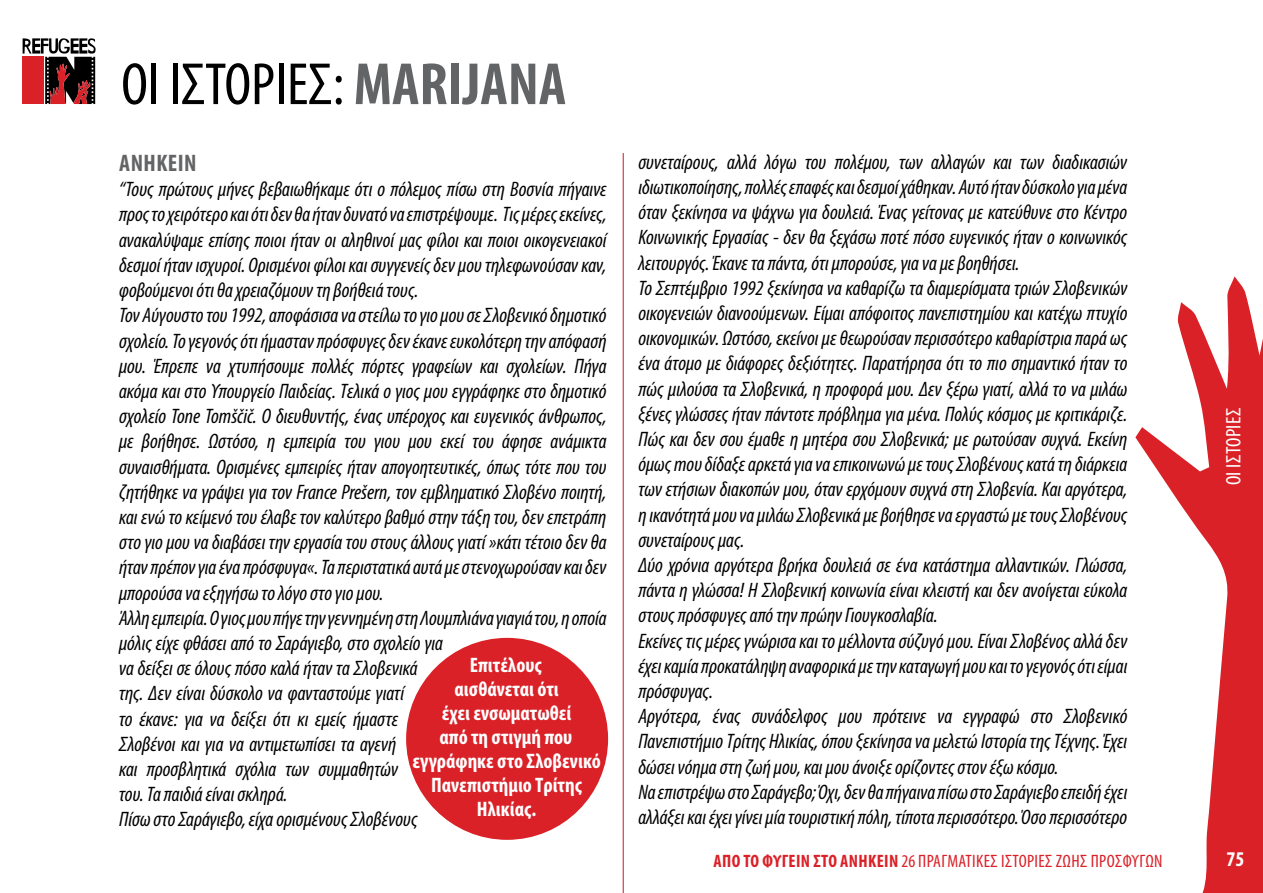
<style>
.page{position:relative;width:1263px;height:893px;background:#fff}
.page>*{position:absolute;margin:0;border:0;box-sizing:border-box;transform-origin:0 0}
.t1{font:condensed 60px "Myriad Pro";color:#000}
.t2{font:700 condensed 24px "Myriad Pro";letter-spacing:.02em;color:#636466}
.t3{font:italic condensed 21px/25.2px "Myriad Pro";color:#000}
.t4{font:700 condensed 21px/24px "Myriad Pro";color:#fff;text-align:center}
.t5{font:condensed 21px "Myriad Pro";letter-spacing:.02em;color:#fff}
.t6{font:condensed 18px "Myriad Pro";letter-spacing:.02em;color:#da2128}
.s1{font-weight:700;color:#636466}
.s2{font-weight:700}
</style>
<div class="page">
<svg style="left:1135px;top:276px;width:128px;height:617px"></svg>
<svg style="left:23px;top:38px;width:73px;height:66px"></svg>
<div style="left:22px;top:57px;width:21px;height:47px;background:#da2128"></div>
<hr style="left:623px;top:153px;width:1px;height:740px;background:#da2128">
<div style="left:406px;top:638px;width:202px;height:202px;background:#da2128;border-radius:50%"></div>
<h1 class="t1" style="left:121px;top:48px;width:447px">ΟΙ ΙΣΤΟΡΙΕΣ: <span class="s1">MARIJANA</span></h1>
<p class="t2" style="left:119px;top:148px;width:79px">ANHKEIN</p>
<p class="t3" style="left:119px;top:176px;width:489px">“Τους πρώτους μήνες βεβαιωθήκαμε ότι ο πόλεμος πίσω στη Βοσνία πήγαινε προς το χειρότερο και ότι δεν θα ήταν δυνατό να επιστρέψουμε. Τις μέρες εκείνες, ανακαλύψαμε επίσης ποιοι ήταν οι αληθινοί μας φίλοι και ποιοι οικογενειακοί δεσμοί ήταν ισχυροί. Ορισμένοι φίλοι και συγγενείς δεν μου τηλεφωνούσαν καν, φοβούμενοι ότι θα χρειαζόμουν τη βοήθειά τους.<br>Τον Αύγουστο του 1992, αποφάσισα να στείλω το γιο μου σε Σλοβενικό δημοτικό σχολείο. Το γεγονός ότι ήμασταν πρόσφυγες δεν έκανε ευκολότερη την απόφασή μου. Έπρεπε να χτυπήσουμε πολλές πόρτες γραφείων και σχολείων. Πήγα ακόμα και στο Υπουργείο Παιδείας. Τελικά ο γιος μου εγγράφηκε στο δημοτικό σχολείο Tone Tomščič. Ο διευθυντής, ένας υπέροχος και ευγενικός άνθρωπος, με βοήθησε. Ωστόσο, η εμπειρία του γιου μου εκεί του άφησε ανάμικτα συναισθήματα. Ορισμένες εμπειρίες ήταν απογοητευτικές, όπως τότε που του ζητήθηκε να γράψει για τον France Prešern, τον εμβληματικό Σλοβένο ποιητή, και ενώ το κείμενό του έλαβε τον καλύτερο βαθμό στην τάξη του, δεν επετράπη στο γιο μου να διαβάσει την εργασία του στους άλλους γιατί »κάτι τέτοιο δεν θα ήταν πρέπον για ένα πρόσφυγα«. Τα περιστατικά αυτά με στενοχωρούσαν και δεν μπορούσα να εξηγήσω το λόγο στο γιο μου.<br>Άλλη εμπειρία. Ο γιος μου πήγε την γεννημένη στη Λουμπλιάνα γιαγιά του, η οποία μόλις είχε φθάσει από το Σαράγιεβο, στο σχολείο για<br>να δείξει σε όλους πόσο καλά ήταν τα Σλοβενικά<br>της. Δεν είναι δύσκολο να φανταστούμε γιατί<br>το έκανε: για να δείξει ότι κι εμείς ήμαστε<br>Σλοβένοι και για να αντιμετωπίσει τα αγενή<br>και προσβλητικά σχόλια των συμμαθητών<br>του. Τα παιδιά είναι σκληρά.<br>Πίσω στο Σαράγιεβο, είχα ορισμένους Σλοβένους</p>
<p class="t4" style="left:412px;top:652px;width:190px">Επιτέλους<br>αισθάνεται ότι<br>έχει ενσωματωθεί<br>από τη στιγμή που εγγράφηκε στο Σλοβενικό<br>Πανεπιστήμιο Τρίτης<br>Ηλικίας.</p>
<p class="t3" style="left:638px;top:149px;width:491px">συνεταίρους, αλλά λόγω του πολέμου, των αλλαγών και των διαδικασιών ιδιωτικοποίησης, πολλές επαφές και δεσμοί χάθηκαν. Αυτό ήταν δύσκολο για μένα όταν ξεκίνησα να ψάχνω για δουλειά. Ένας γείτονας με κατεύθυνε στο Κέντρο Κοινωνικής Εργασίας - δεν θα ξεχάσω ποτέ πόσο ευγενικός ήταν ο κοινωνικός λειτουργός. Έκανε τα πάντα, ότι μπορούσε, για να με βοηθήσει.<br>Το Σεπτέμβριο 1992 ξεκίνησα να καθαρίζω τα διαμερίσματα τριών Σλοβενικών οικογενειών διανοούμενων. Είμαι απόφοιτος πανεπιστημίου και κατέχω πτυχίο οικονομικών. Ωστόσο, εκείνοι με θεωρούσαν περισσότερο καθαρίστρια παρά ως ένα άτομο με διάφορες δεξιότητες. Παρατήρησα ότι το πιο σημαντικό ήταν το πώς μιλούσα τα Σλοβενικά, η προφορά μου. Δεν ξέρω γιατί, αλλά το να μιλάω ξένες γλώσσες ήταν πάντοτε πρόβλημα για μένα. Πολύς κόσμος με κριτικάριζε.<br>Πώς και δεν σου έμαθε η μητέρα σου Σλοβενικά; με ρωτούσαν συχνά. Εκείνη όμως mου δίδαξε αρκετά για να επικοινωνώ με τους Σλοβένους κατά τη διάρκεια των ετήσιων διακοπών μου, όταν ερχόμουν συχνά στη Σλοβενία. Και αργότερα, η ικανότητά μου να μιλάω Σλοβενικά με βοήθησε να εργαστώ με τους Σλοβένους συνεταίρους μας.<br>Δύο χρόνια αργότερα βρήκα δουλειά σε ένα κατάστημα αλλαντικών. Γλώσσα, πάντα η γλώσσα! Η Σλοβενική κοινωνία είναι κλειστή και δεν ανοίγεται εύκολα στους πρόσφυγες από την πρώην Γιουγκοσλαβία.<br>Εκείνες τις μέρες γνώρισα και το μέλλοντα σύζυγό μου. Είναι Σλοβένος αλλά δεν έχει καμία προκατάληψη αναφορικά με την καταγωγή μου και το γεγονός ότι είμαι πρόσφυγας.<br>Αργότερα, ένας συνάδελφος μου πρότεινε να εγγραφώ στο Σλοβενικό Πανεπιστήμιο Τρίτης Ηλικίας, όπου ξεκίνησα να μελετώ Ιστορία της Τέχνης. Έχει δώσει νόημα στη ζωή μου, και μου άνοιξε ορίζοντες στον έξω κόσμο.<br>Να επιστρέψω στο Σαράγεβο; Όχι, δεν θα πήγαινα πίσω στο Σαράγιεβο επειδή έχει αλλάξει και έχει γίνει μία τουριστική πόλη, τίποτα περισσότερο. Όσο περισσότερο</p>
<p class="t6" style="left:713px;top:850px;width:450px"><span class="s2">ΑΠΟ ΤΟ ΦΥΓΕΙΝ ΣΤΟ ΑΝΗΚΕΙΝ</span> 26 ΠΡΑΓΜΑΤΙΚΕΣ ΙΣΤΟΡΙΕΣ ΖΩΗΣ ΠΡΟΣΦΥΓΩΝ</p>
<p class="t5" style="left:1221px;top:485px;width:79px;rotate:-90deg">ΟΙ ΙΣΤΟΡΊΕΣ</p>
<p class="t4" style="left:1226px;top:847px;width:19px">75</p>
</div>
